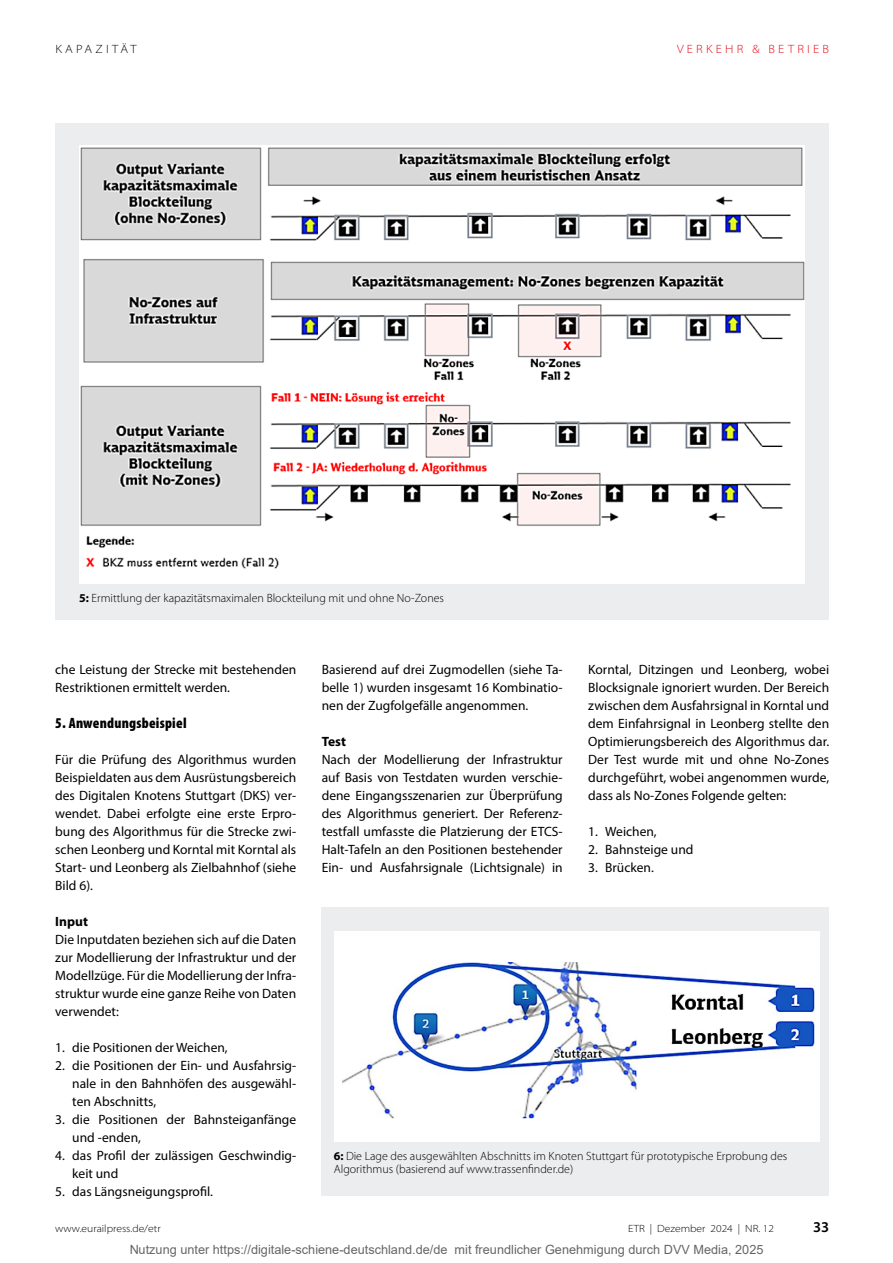
<style>
.page{position:relative;width:893px;height:1263px;background:#fff}
.page>*{position:absolute;margin:0;border:0;box-sizing:border-box;transform-origin:0 0}
.t1{font:900 condensed 15px "Myriad Pro";letter-spacing:.015em;color:#000}
.t2{font:600 15px "Myriad Pro";color:#000}
.t3{font:13.5px/18px "Myriad Pro";color:#000;text-align:justify}
.t4{font:700 13.5px "Myriad Pro";color:#000}
.t5{font:12.75px "Arial";color:rgb(0 0 0/.61)}
.t6{font:300 12px/13.5px "Myriad Pro";color:#000}
.t7{font:300 semi-expanded 12px "Myriad Pro";letter-spacing:.27em;color:#e30613}
.t8{font:300 semi-expanded 12px "Myriad Pro";letter-spacing:.27em;color:#000}
.t9{font:300 semi-expanded 10.5px "Myriad Pro";color:#000}
.s1{font-weight:700}
</style>
<div class="page">
<div style="left:55px;top:123px;width:774px;height:497px;background:#ecedee"></div>
<div style="left:79px;top:145px;width:726px;height:439px;background:#fff"></div>
<img style="left:80px;top:147px;width:725px;height:422px">
<div style="left:322px;top:908px;width:507px;height:288px;background:#ecedee"></div>
<div style="left:334px;top:932px;width:486px;height:210px;background:#fff"></div>
<img style="left:343px;top:962px;width:471px;height:157px">
<p class="t8" style="left:55px;top:42px;width:83px">KAPAZITÄT</p>
<p class="t7" style="left:677px;top:42px;width:153px">VERKEHR &amp; BETRIEB</p>
<p class="t6" style="left:79px;top:591px;width:366px"><span class="s1">5:</span> Ermittlung der kapazitätsmaximalen Blockteilung mit und ohne No-Zones</p>
<p class="t3" style="left:55px;top:660px;width:242px">che Leistung der Strecke mit bestehenden<br>Restriktionen ermittelt werden.</p>
<p class="t1" style="left:55px;top:714px;width:133px">5. Anwendungsbeispiel</p>
<p class="t3" style="left:55px;top:750px;width:242px">Für die Prüfung des Algorithmus wurden Beispieldaten aus dem Ausrüstungsbereich des Digitalen Knotens Stuttgart (DKS) ver&shy;wendet. Dabei erfolgte eine erste Erpro&shy;bung des Algorithmus für die Strecke zwi&shy;schen Leonberg und Korntal mit Korntal als Start- und Leonberg als Zielbahnhof (siehe Bild 6).</p>
<p class="t4" style="left:55px;top:912px;width:34px">Input</p>
<p class="t3" style="left:55px;top:930px;width:242px">Die Inputdaten beziehen sich auf die Daten zur Modellierung der Infrastruktur und der Modellzüge. Für die Modellierung der Infra&shy;struktur wurde eine ganze Reihe von Daten verwendet:</p>
<p class="t3" style="left:55px;top:1038px;width:174px">1. die Positionen der Weichen,</p>
<p class="t3" style="left:72px;top:1056px;width:225px;text-indent:-17px">2. die Positionen der Ein- und Ausfahrsig&shy;nale in den Bahnhöfen des ausgewähl&shy;ten Abschnitts,</p>
<p class="t3" style="left:72px;top:1110px;width:225px;text-indent:-17px">3. die Positionen der Bahnsteiganfänge und -enden,</p>
<p class="t3" style="left:72px;top:1146px;width:225px;text-indent:-17px">4. das Profil der zulässigen Geschwindig&shy;keit und</p>
<p class="t3" style="left:55px;top:1182px;width:159px">5. das Längsneigungsprofil.</p>
<p class="t3" style="left:322px;top:660px;width:242px">Basierend auf drei Zugmodellen (siehe Ta&shy;belle 1) wurden insgesamt 16 Kombinatio&shy;nen der Zugfolgefälle angenommen.</p>
<p class="t4" style="left:322px;top:732px;width:26px">Test</p>
<p class="t3" style="left:322px;top:750px;width:242px">Nach der Modellierung der Infrastruktur auf Basis von Testdaten wurden verschie&shy;dene Eingangsszenarien zur Überprüfung des Algorithmus generiert. Der Referenz&shy;testfall umfasste die Platzierung der ETCS-Halt-Tafeln an den Positionen bestehender Ein- und Ausfahrsignale (Lichtsignale) in</p>
<p class="t3" style="left:588px;top:660px;width:242px">Korntal, Ditzingen und Leonberg, wobei Blocksignale ignoriert wurden. Der Bereich zwischen dem Ausfahrsignal in Korntal und dem Einfahrsignal in Leonberg stellte den Optimierungsbereich des Algorithmus dar.<br>Der Test wurde mit und ohne No-Zones durchgeführt, wobei angenommen wurde, dass als No-Zones Folgende gelten:</p>
<p class="t3" style="left:588px;top:822px;width:70px">1. Weichen,</p>
<p class="t3" style="left:588px;top:840px;width:107px">2. Bahnsteige und</p>
<p class="t3" style="left:588px;top:858px;width:67px">3. Brücken.</p>
<p class="t6" style="left:334px;top:1149px;width:455px"><span class="s1">6:</span> Die Lage des ausgewählten Abschnitts im Knoten Stuttgart für prototypische Erprobung des<br>Algorithmus (basierend auf www.trassenfinder.de)</p>
<p class="t9" style="left:55px;top:1222px;width:107px">www.eurailpress.de/etr</p>
<p class="t9" style="left:628px;top:1222px;width:147px">ETR | Dezember 2024 | NR. 12</p>
<p class="t2" style="left:813px;top:1217px;width:18px">33</p>
<p class="t5" style="left:129px;top:1241px;width:635px">Nutzung unter https://digitale-schiene-deutschland.de/de mit freundlicher Genehmigung durch DVV Media, 2025</p>
</div>
